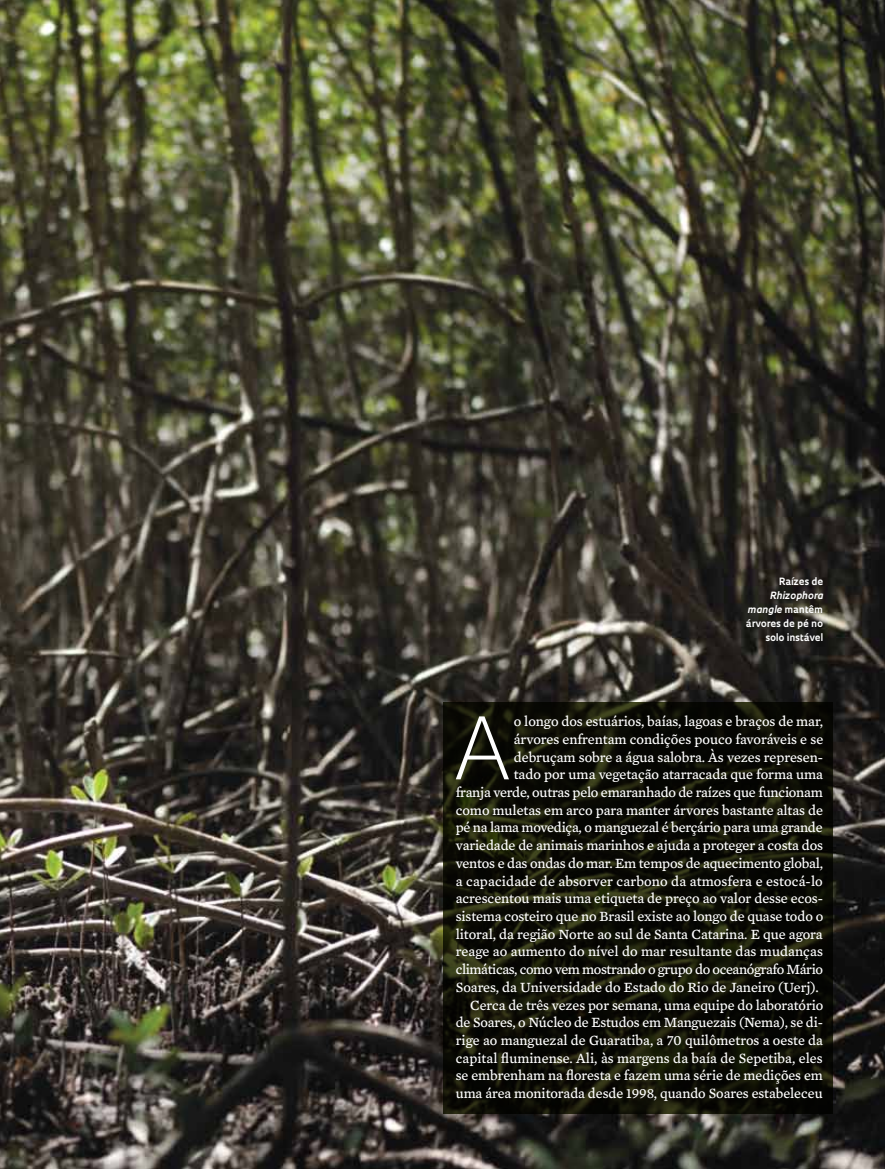
<style>
.page{position:relative;width:885px;height:1169px;background:#fff}
.page>*{position:absolute;margin:0;border:0;box-sizing:border-box;transform-origin:0 0}
.t1{font:300 83.55px "Oculum";color:#fff}
.t2{font:14.4px "Mercury Text G4";letter-spacing:-.005em;color:#fff}
.t3{font:14.4px "Mercury Text G4";letter-spacing:-.03em;color:#fff}
.t4{font:700 9.75px/14.1px "Oculum";color:#fff;text-align:right}
.s1{font-style:italic}
</style>
<div class="page">
<img style="left:0;top:0;width:885px;height:1168px">
<svg style="left:443px;top:702px;width:390px;height:411px;fill:#090903"></svg>
<svg style="left:802px;top:1126px;width:7px;height:7px"></svg>
<p class="t4" style="left:779px;top:573px;width:46px">Raízes de</p>
<p class="t4" style="left:746px;top:587px;width:79px"><span class="s1">Rhizophora mangle</span> mantêm árvores de pé no solo instável</p>
<h1 class="t1" style="left:454px;top:691px;width:61px">A</h1>
<p class="t2" style="left:514px;top:711px;width:311px">o longo dos estuários, baías, lagoas e braços de mar,</p>
<p class="t2" style="left:514px;top:728px;width:311px">árvores enfrentam condições pouco favoráveis e se</p>
<p class="t2" style="left:514px;top:746px;width:311px">debruçam sobre a água salobra. Às vezes represen-</p>
<p class="t2" style="left:514px;top:764px;width:311px">tado por uma vegetação atarracada que forma uma</p>
<p class="t2" style="left:456px;top:781px;width:369px">franja verde, outras pelo emaranhado de raízes que funcionam</p>
<p class="t2" style="left:456px;top:799px;width:369px">como muletas em arco para manter árvores bastante altas de</p>
<p class="t2" style="left:456px;top:817px;width:368px">pé na lama movediça, o manguezal é berçário para uma grande</p>
<p class="t2" style="left:456px;top:834px;width:369px">variedade de animais marinhos e ajuda a proteger a costa dos</p>
<p class="t2" style="left:456px;top:852px;width:369px">ventos e das ondas do mar. Em tempos de aquecimento global,</p>
<p class="t2" style="left:456px;top:870px;width:369px">a capacidade de absorver carbono da atmosfera e estocá-lo</p>
<p class="t2" style="left:456px;top:887px;width:369px">acrescentou mais uma etiqueta de preço ao valor desse ecos-</p>
<p class="t2" style="left:456px;top:905px;width:369px">sistema costeiro que no Brasil existe ao longo de quase todo o</p>
<p class="t2" style="left:456px;top:923px;width:369px">litoral, da região Norte ao sul de Santa Catarina. E que agora</p>
<p class="t2" style="left:456px;top:941px;width:369px">reage ao aumento do nível do mar resultante das mudanças</p>
<p class="t3" style="left:456px;top:958px;width:369px">climáticas, como vem mostrando o grupo do oceanógrafo Mário</p>
<p class="t2" style="left:456px;top:976px;width:365px">Soares, da Universidade do Estado do Rio de Janeiro (Uerj).</p>
<p class="t2" style="left:470px;top:994px;width:355px">Cerca de três vezes por semana, uma equipe do laboratório</p>
<p class="t2" style="left:456px;top:1011px;width:369px">de Soares, o Núcleo de Estudos em Manguezais (Nema), se di-</p>
<p class="t2" style="left:456px;top:1029px;width:369px">rige ao manguezal de Guaratiba, a 70 quilômetros a oeste da</p>
<p class="t2" style="left:456px;top:1047px;width:369px">capital fluminense. Ali, às margens da baía de Sepetiba, eles</p>
<p class="t2" style="left:456px;top:1065px;width:369px">se embrenham na floresta e fazem uma série de medições em</p>
<p class="t2" style="left:456px;top:1082px;width:368px">uma área monitorada desde 1998, quando Soares estabeleceu</p>
</div>
